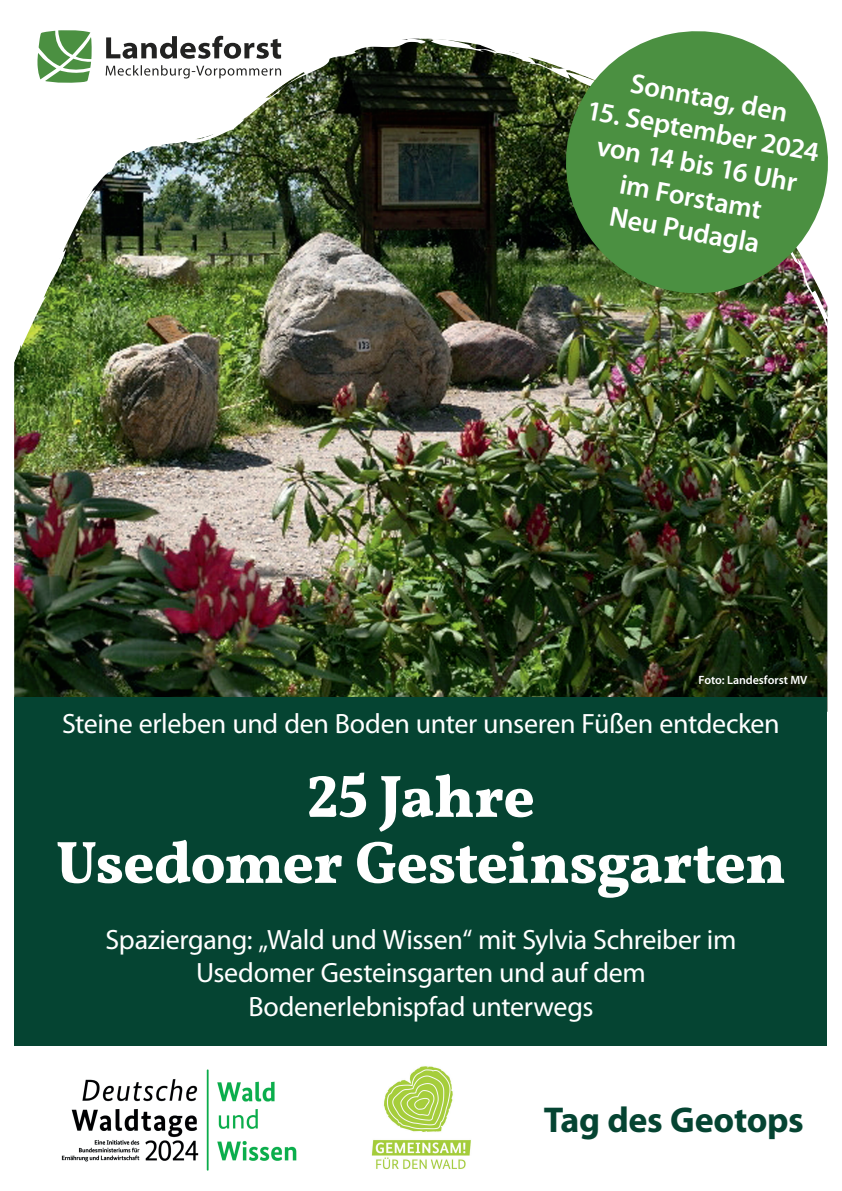
<style>
.page{position:relative;width:842px;height:1191px;background:#fff}
.page>*{position:absolute;margin:0;border:0;box-sizing:border-box;transform-origin:0 0}
.t1{font:800 60px/66px "Vollkorn";letter-spacing:-.015em;color:#fff;text-align:center}
.t2{font:700 36px "Myriad Pro";letter-spacing:-.01em;color:#054432}
.t3{font:28px/33.6px "Myriad Pro";letter-spacing:-.01em;color:#fff;text-align:center}
.t4{font:600 28px/33.5px "Myriad Pro";color:#fff;text-align:center}
.t5{font:600 12px "Myriad Pro";letter-spacing:-.005em;color:#fff}
</style>
<div class="page">
<img style="left:14px;top:39px;width:813px;height:658px">
<svg style="left:14px;top:587px;width:85px;height:110px;background:#1a2915"></svg>
<img style="left:14px;top:38px;width:414px;height:532px">
<svg style="left:191px;top:132px;width:17px;height:5px"></svg>
<svg style="left:429px;top:39px;width:126px;height:184px;background:#303926"></svg>
<img style="left:773px;top:305px;width:54px;height:127px">
<svg style="left:555px;top:31px;width:273px;height:274px;background:#5e9253"></svg>
<div style="left:14px;top:697px;width:813px;height:349px;background:#054432"></div>
<img style="left:61px;top:1069px;width:236px;height:102px">
<img style="left:371px;top:1066px;width:100px;height:104px">
<p class="t4" style="left:634px;top:65px;width:161px;rotate:11deg">Sonntag, den</p>
<p class="t4" style="left:591px;top:91px;width:237px;rotate:11deg">15. September 2024 von 14 bis 16 Uhr im Forstamt<br>Neu Pudagla</p>
<p class="t5" style="left:698px;top:672px;width:110px">Foto: Landesforst MV</p>
<p class="t3" style="left:62px;top:706px;width:719px">Steine erleben und den Boden unter unseren Füßen entdecken</p>
<h1 class="t1" style="left:56px;top:760px;width:732px">25 Jahre<br>Usedomer Gesteinsgarten</h1>
<p class="t3" style="left:106px;top:922px;width:632px">Spaziergang: „Wald und Wissen“ mit Sylvia Schreiber im<br>Usedomer Gesteinsgarten und auf dem<br>Bodenerlebnispfad unterwegs</p>
<p class="t2" style="left:544px;top:1096px;width:262px">Tag des Geotops</p>
</div>
